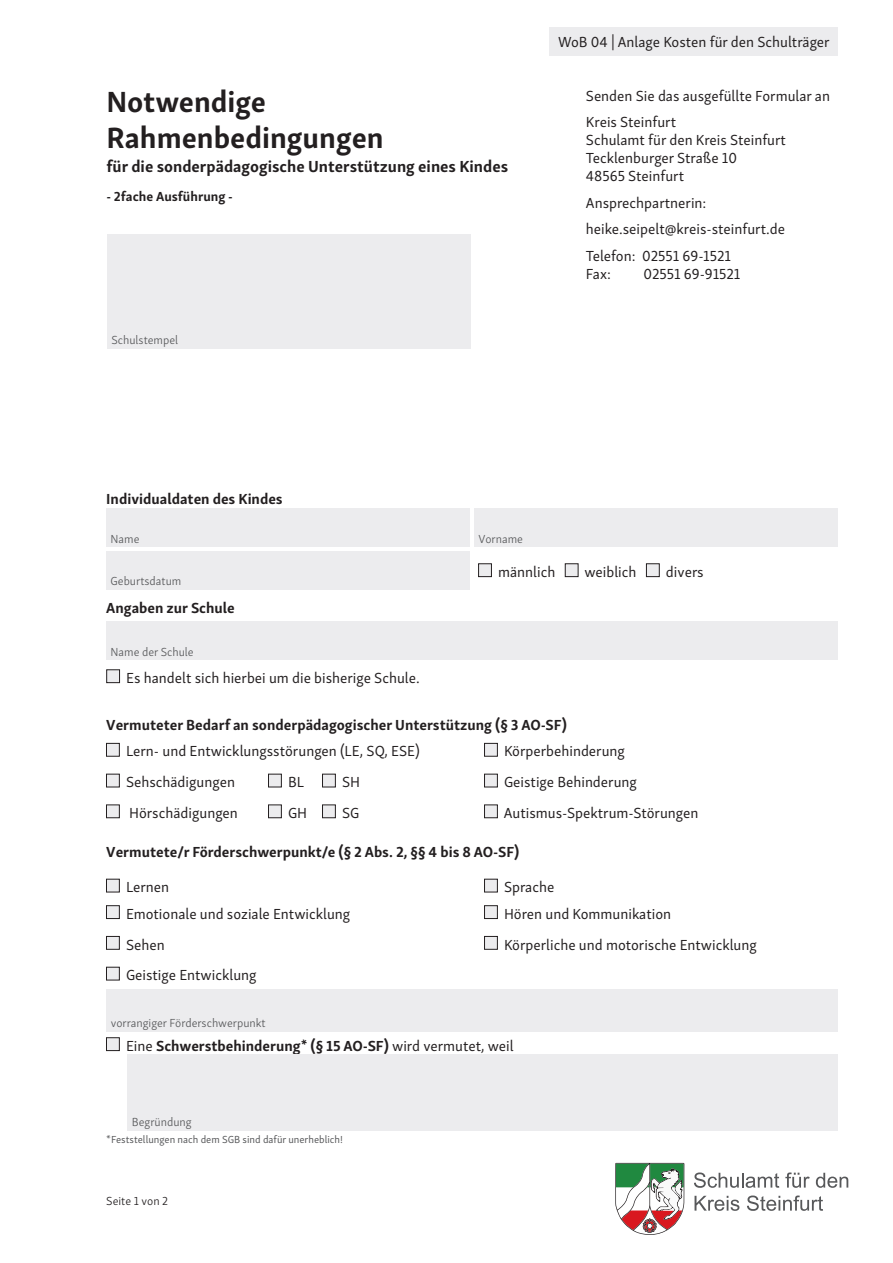
<style>
.page{position:relative;width:893px;height:1263px;background:#fff}
.page>*{position:absolute;margin:0;border:0;box-sizing:border-box;transform-origin:0 0}
.t1{font:700 30px/36px "Skolar Sans Latn";color:#231f20}
.t2{font:700 16.5px "Skolar Sans Latn";color:#231f20}
.t3{font:15px/26.5px "Skolar Sans Latn";color:#231f20}
.t4{font:700 15px "Skolar Sans Latn";color:#231f20}
.t5{font:700 13.5px "Skolar Sans Latn";color:#231f20}
.t6{font:300 12px "Skolar Sans Latn";color:#57585a}
.t7{font:300 12px "Skolar Sans Latn";color:#231f20}
.t8{font:10.5px "Skolar Sans Latn";color:#57585a}
.s1{font-weight:400}
</style>
<div class="page">
<svg style="left:615px;top:1163px;width:69px;height:72px"></svg>
<svg style="left:694px;top:1172px;width:85px;height:16px"></svg>
<svg style="left:785px;top:1172px;width:25px;height:16px"></svg>
<svg style="left:816px;top:1173px;width:32px;height:15px"></svg>
<svg style="left:694px;top:1196px;width:45px;height:15px"></svg>
<svg style="left:747px;top:1195px;width:76px;height:16px"></svg>
<div style="left:550px;top:28px;width:288px;height:28px;background:#ececee"></div>
<div style="left:106px;top:508px;width:364px;height:39px;background:#ececee"></div>
<div style="left:474px;top:508px;width:364px;height:39px;background:#ececee"></div>
<div style="left:106px;top:551px;width:364px;height:38px;background:#ececee"></div>
<div style="left:479px;top:564px;width:12px;height:13px;background:#ececee"></div>
<div style="left:478px;top:563px;width:14px;height:14px;border:1px solid #231f20"></div>
<div style="left:565px;top:564px;width:13px;height:13px;background:#ececee"></div>
<div style="left:565px;top:563px;width:13px;height:14px;border:1px solid #231f20"></div>
<div style="left:646px;top:564px;width:13px;height:13px;background:#ececee"></div>
<div style="left:646px;top:563px;width:13px;height:14px;border:1px solid #231f20"></div>
<div style="left:106px;top:621px;width:732px;height:39px;background:#ececee"></div>
<div style="left:107px;top:670px;width:13px;height:13px;background:#ececee"></div>
<div style="left:106px;top:670px;width:14px;height:13px;border:1px solid #231f20"></div>
<div style="left:106px;top:743px;width:13px;height:13px;background:#ececee"></div>
<div style="left:106px;top:743px;width:14px;height:13px;border:1px solid #231f20"></div>
<div style="left:484px;top:743px;width:13px;height:13px;background:#ececee"></div>
<div style="left:484px;top:743px;width:14px;height:13px;border:1px solid #231f20"></div>
<div style="left:106px;top:774px;width:13px;height:13px;background:#ececee"></div>
<div style="left:106px;top:774px;width:14px;height:13px;border:1px solid #231f20"></div>
<div style="left:268px;top:774px;width:13px;height:13px;background:#ececee"></div>
<div style="left:268px;top:774px;width:14px;height:13px;border:1px solid #231f20"></div>
<div style="left:322px;top:774px;width:13px;height:13px;background:#ececee"></div>
<div style="left:322px;top:774px;width:14px;height:13px;border:1px solid #231f20"></div>
<div style="left:484px;top:774px;width:13px;height:13px;background:#ececee"></div>
<div style="left:484px;top:774px;width:14px;height:13px;border:1px solid #231f20"></div>
<div style="left:106px;top:805px;width:13px;height:13px;background:#ececee"></div>
<div style="left:106px;top:805px;width:14px;height:13px;border:1px solid #231f20"></div>
<div style="left:268px;top:805px;width:13px;height:13px;background:#ececee"></div>
<div style="left:268px;top:805px;width:14px;height:13px;border:1px solid #231f20"></div>
<div style="left:322px;top:805px;width:13px;height:13px;background:#ececee"></div>
<div style="left:322px;top:805px;width:14px;height:13px;border:1px solid #231f20"></div>
<div style="left:484px;top:805px;width:13px;height:13px;background:#ececee"></div>
<div style="left:484px;top:805px;width:14px;height:13px;border:1px solid #231f20"></div>
<div style="left:106px;top:879px;width:13px;height:13px;background:#ececee"></div>
<div style="left:106px;top:879px;width:14px;height:13px;border:1px solid #231f20"></div>
<div style="left:484px;top:879px;width:13px;height:13px;background:#ececee"></div>
<div style="left:484px;top:879px;width:14px;height:13px;border:1px solid #231f20"></div>
<div style="left:106px;top:906px;width:13px;height:12px;background:#ececee"></div>
<div style="left:106px;top:905px;width:14px;height:14px;border:1px solid #231f20"></div>
<div style="left:484px;top:906px;width:13px;height:12px;background:#ececee"></div>
<div style="left:484px;top:905px;width:14px;height:14px;border:1px solid #231f20"></div>
<div style="left:106px;top:936px;width:13px;height:13px;background:#ececee"></div>
<div style="left:106px;top:936px;width:14px;height:13px;border:1px solid #231f20"></div>
<div style="left:484px;top:936px;width:13px;height:13px;background:#ececee"></div>
<div style="left:484px;top:936px;width:14px;height:13px;border:1px solid #231f20"></div>
<div style="left:106px;top:967px;width:13px;height:13px;background:#ececee"></div>
<div style="left:106px;top:967px;width:14px;height:13px;border:1px solid #231f20"></div>
<div style="left:106px;top:1038px;width:13px;height:12px;background:#ececee"></div>
<div style="left:106px;top:1037px;width:14px;height:14px;border:1px solid #231f20"></div>
<div style="left:128px;top:1054px;width:710px;height:76px;background:#ececee"></div>
<div style="left:107px;top:234px;width:364px;height:115px;background:#ececee"></div>
<div style="left:106px;top:989px;width:732px;height:42px;background:#ececee"></div>
<h1 class="t1" style="left:106px;top:81px;width:279px">Notwendige<br>Rahmenbedingungen</h1>
<p class="t2" style="left:106px;top:153px;width:403px">für die sonderpädagogische Unterstützung eines Kindes</p>
<p class="t5" style="left:106px;top:186px;width:128px">- 2fache Ausführung -</p>
<p class="t6" style="left:111px;top:331px;width:68px">Schulstempel</p>
<p class="t3" style="left:558px;top:28px;width:273px">WoB 04 | Anlage Kosten für den Schulträger</p>
<p class="t3" style="left:586px;top:81px;width:246px">Senden Sie das ausgefüllte Formular an<br>Kreis Steinfurt</p>
<p class="t3" style="left:586px;top:130px;width:202px;line-height:18px">Schulamt für den Kreis Steinfurt<br>Tecklenburger Straße 10<br>48565 Steinfurt</p>
<p class="t3" style="left:586px;top:188px;width:201px">Ansprechpartnerin: heike.seipelt@kreis-steinfurt.de<br>Telefon: 02551 69-1521</p>
<p class="t3" style="left:586px;top:259px;width:27px">Fax:</p>
<p class="t3" style="left:643px;top:259px;width:99px">02551 69-91521</p>
<p class="t4" style="left:106px;top:487px;width:178px">Individualdaten des Kindes</p>
<p class="t6" style="left:111px;top:529px;width:30px">Name</p>
<p class="t6" style="left:478px;top:529px;width:46px">Vorname</p>
<p class="t6" style="left:111px;top:572px;width:72px">Geburtsdatum</p>
<p class="t3" style="left:498px;top:557px;width:59px">männlich</p>
<p class="t3" style="left:585px;top:557px;width:53px">weiblich</p>
<p class="t3" style="left:666px;top:557px;width:39px">divers</p>
<p class="t4" style="left:106px;top:596px;width:130px">Angaben zur Schule</p>
<p class="t6" style="left:111px;top:642px;width:85px">Name der Schule</p>
<p class="t3" style="left:126px;top:663px;width:295px">Es handelt sich hierbei um die bisherige Schule.</p>
<p class="t4" style="left:106px;top:713px;width:462px">Vermuteter Bedarf an sonderpädagogischer Unterstützung (§ 3 AO-SF)</p>
<p class="t3" style="left:126px;top:737px;width:295px">Lern- und Entwicklungsstörungen (LE, SQ, ESE)</p>
<p class="t3" style="left:504px;top:737px;width:122px">Körperbehinderung</p>
<p class="t3" style="left:126px;top:768px;width:111px">Sehschädigungen</p>
<p class="t3" style="left:288px;top:768px;width:18px">BL</p>
<p class="t3" style="left:342px;top:768px;width:20px">SH</p>
<p class="t3" style="left:504px;top:768px;width:134px">Geistige Behinderung</p>
<p class="t3" style="left:129px;top:798px;width:110px">Hörschädigungen</p>
<p class="t3" style="left:288px;top:798px;width:21px">GH</p>
<p class="t3" style="left:342px;top:798px;width:19px">SG</p>
<p class="t3" style="left:504px;top:798px;width:196px">Autismus-Spektrum-Störungen</p>
<p class="t4" style="left:106px;top:840px;width:415px">Vermutete/r Förderschwerpunkt/e (§ 2 Abs. 2, §§ 4 bis 8 AO-SF)</p>
<p class="t3" style="left:126px;top:873px;width:45px">Lernen</p>
<p class="t3" style="left:504px;top:873px;width:52px">Sprache</p>
<p class="t3" style="left:126px;top:899px;width:226px">Emotionale und soziale Entwicklung</p>
<p class="t3" style="left:504px;top:899px;width:169px">Hören und Kommunikation</p>
<p class="t3" style="left:126px;top:930px;width:40px">Sehen</p>
<p class="t3" style="left:504px;top:930px;width:254px">Körperliche und motorische Entwicklung</p>
<p class="t3" style="left:126px;top:961px;width:132px">Geistige Entwicklung</p>
<p class="t6" style="left:111px;top:1014px;width:157px">vorrangiger Förderschwerpunkt</p>
<p class="t4" style="left:126px;top:1033px;width:389px"><span class="s1">Eine</span> Schwerstbehinderung* (§ 15 AO-SF) <span class="s1">wird vermutet, weil</span></p>
<p class="t6" style="left:132px;top:1113px;width:61px">Begründung</p>
<p class="t8" style="left:106px;top:1132px;width:238px">*Feststellungen nach dem SGB sind dafür unerheblich!</p>
<p class="t7" style="left:106px;top:1192px;width:63px">Seite 1 von 2</p>
</div>
